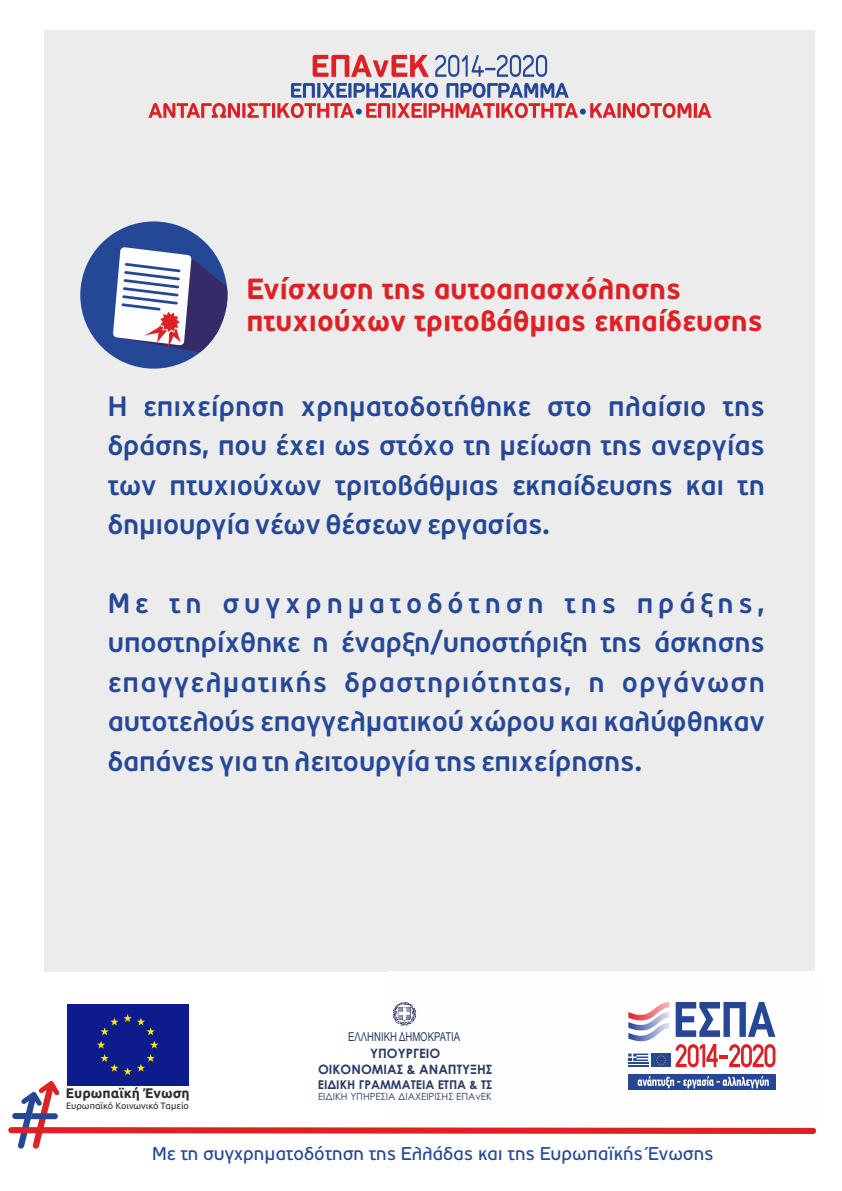
<style>
.page{position:relative;width:842px;height:1191px;background:#fff}
.page>*{position:absolute;margin:0;border:0;box-sizing:border-box;transform-origin:0 0}
.t1{font:700 29.1px/31.4px "PF Traffic";color:#dd2125}
.t2{font:500 28px/39.4px "PF Traffic";letter-spacing:-.005em;color:#254896;text-align:justify}
.t3{font:18.5px "PF Traffic";color:#254896}
.t4{font:700 13.9px "Ubuntu";color:#2b2a29}
.t5{font:700 12.9px/15.7px "Century Gothic";color:#2b3c64;text-align:center}
.t6{font:12.2px "Arial";color:#2b3c64;scale:.78 1}
.t7{font:700 12.1px "Century Gothic";color:#2b3c64}
.t8{font:9.9px "Century Gothic";color:#2b3c64}
.t9{font:9.2px "Ubuntu";color:#2b2a29}
</style>
<div class="page">
<div style="left:67px;top:1004px;width:122px;height:81px;background:#0e1b8d"></div>
<svg style="left:100px;top:1054px;width:55px;height:21px"></svg>
<svg style="left:97px;top:1014px;width:61px;height:34px"></svg>
<div style="left:45px;top:30px;width:770px;height:941px;background:#ececec"></div>
<div style="left:80px;top:221px;width:147px;height:147px;background:#254896;border-radius:50%"></div>
<svg style="left:113px;top:247px;width:115px;height:105px"></svg>
<svg style="left:8px;top:1081px;width:808px;height:53px"></svg>
<svg style="left:12px;top:1091px;width:46px;height:57px"></svg>
<svg style="left:676px;top:1002px;width:99px;height:35px"></svg>
<svg style="left:676px;top:1044px;width:99px;height:23px"></svg>
<div style="left:628px;top:1074px;width:147px;height:16px;background:#264796"></div>
<hr style="left:628px;top:1062px;width:20px;height:2px;background:#264796">
<hr style="left:628px;top:1065px;width:20px;height:2px;background:#264796">
<svg style="left:628px;top:1053px;width:20px;height:8px"></svg>
<svg style="left:628px;top:1002px;width:41px;height:40px"></svg>
<div style="left:651px;top:1053px;width:20px;height:14px;background:#264796"></div>
<svg style="left:656px;top:1055px;width:10px;height:10px"></svg>
<svg style="left:638px;top:1076px;width:131px;height:12px"></svg>
<svg style="left:393px;top:1002px;width:23px;height:23px"></svg>
<svg style="left:313px;top:55px;width:116px;height:22px"></svg>
<svg style="left:435px;top:55px;width:112px;height:22px"></svg>
<svg style="left:148px;top:83px;width:563px;height:35px"></svg>
<p class="t1" style="left:246px;top:276px;width:518px">Ενίσχυση της αυτοαπασχόλησης πτυχιούχων τριτοβάθµιας εκπαίδευσης</p>
<p class="t2" style="left:108px;top:389px;width:659px">Η επιχείρηση χρηµατοδοτήθηκε στο πλαίσιο της δράσης, που έχει ως στόχο τη µείωση της ανεργίας των πτυχιούχων τριτοβάθµιας εκπαίδευσης και τη δηµιουργία νέων θέσεων εργασίας.</p>
<p class="t2" style="left:108px;top:586px;width:659px">Με τη συγχρηµατοδότηση της πράξης, υποστηρίχθηκε η έναρξη/υποστήριξη της άσκησης επαγγελµατικής δραστηριότητας, η οργάνωση αυτοτελούς επαγγελµατικού χώρου και καλύφθηκαν δαπάνες για τη λειτουργία της επιχείρησης.</p>
<p class="t4" style="left:66px;top:1087px;width:125px">Ευρωπαϊκή Ένωση</p>
<p class="t9" style="left:66px;top:1102px;width:124px">Ευρωπαϊκό Κοινωνικό Ταμείο</p>
<p class="t6" style="left:348px;top:1032px;width:145px">ΕΛΛΗΝΙΚΗ ΔΗΜΟΚΡΑΤΙΑ</p>
<p class="t7" style="left:318px;top:1079px;width:176px">ΕΙΔΙΚH ΓΡΑΜΜΑΤΕIΑ EΤΠΑ &amp; ΤΣ</p>
<p class="t8" style="left:318px;top:1093px;width:175px">ΕΙΔΙΚH ΥΠΗΡΕΣIΑ ΔΙΑΧΕIΡΙΣΗΣ ΕΠΑνΕΚ</p>
<p class="t5" style="left:318px;top:1047px;width:176px">ΥΠΟΥΡΓΕΙΟ<br>ΟΙΚΟΝΟΜΙΑΣ &amp; ΑΝΑΠΤΥΞΗΣ</p>
<p class="t3" style="left:152px;top:1146px;width:563px">Με τη συγχρηµατοδότηση της Ελλάδας και της Ευρωπαϊκής Ένωσης</p>
</div>
